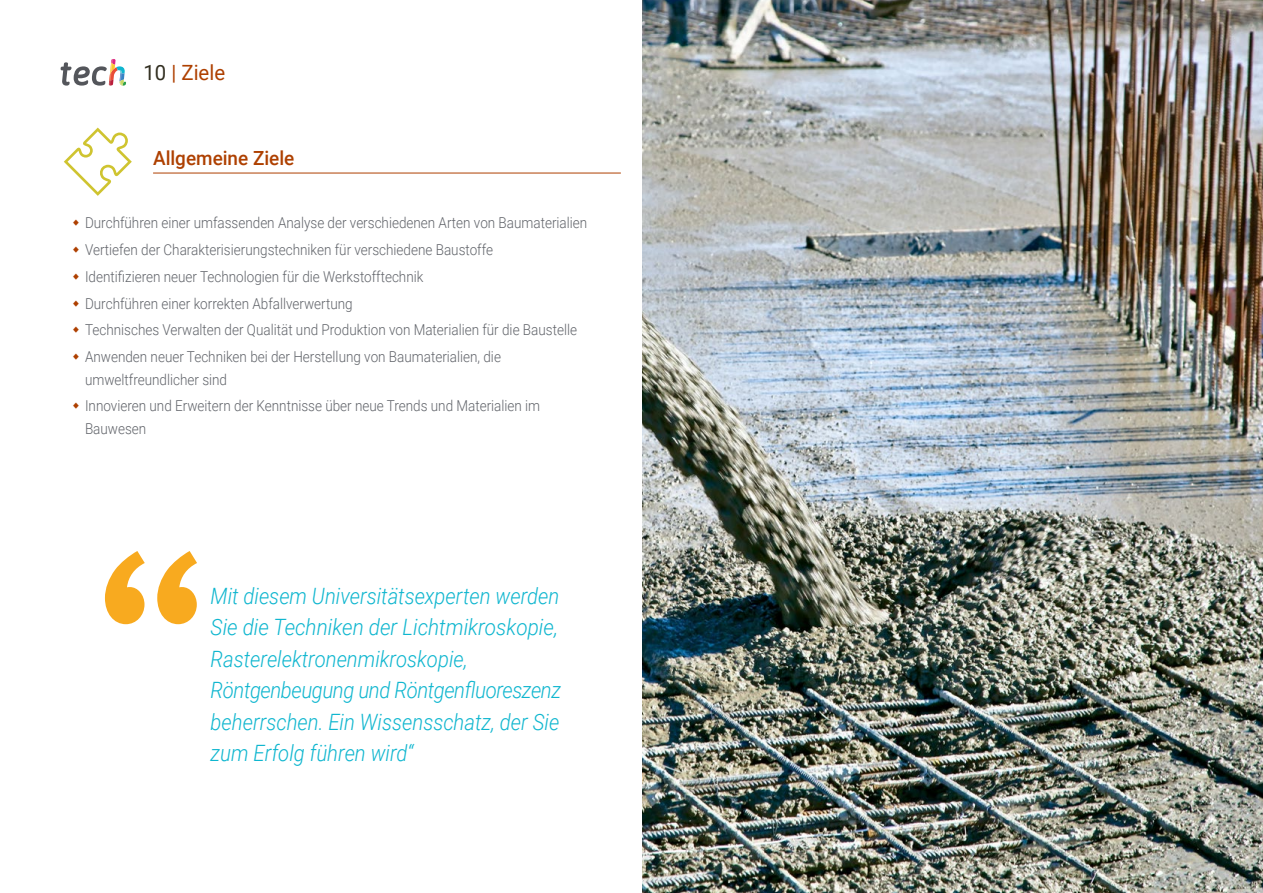
<style>
.page{position:relative;width:1263px;height:893px;background:#fff}
.page>*{position:absolute;margin:0;border:0;box-sizing:border-box;transform-origin:0 0}
.t1{font:italic 300 22.5px/31.5px "Roboto";color:#0fb6cf;scale:.9 1}
.t2{font:21px "Roboto";color:#ae4000}
.t3{font:500 19.5px "Roboto";color:#ae4000}
.t4{font:300 15px/26.7px "Roboto";color:#61646a;scale:.9 1}
.s1{color:#312e20}
</style>
<div class="page">
<img style="left:642px;top:0;width:621px;height:893px">
<hr style="left:153px;top:173px;width:468px;height:1px;background:#ae4000">
<svg style="left:64px;top:128px;width:68px;height:68px"></svg>
<svg style="left:61px;top:59px;width:65px;height:27px"></svg>
<svg style="left:105px;top:551px;width:92px;height:73px"></svg>
<h2 class="t2" style="left:144px;top:57px;width:83px"><span class="s1">10</span> | Ziele</h2>
<h3 class="t3" style="left:153px;top:144px;width:143px">Allgemeine Ziele</h3>
<p class="t4" style="left:85px;top:209px;width:559px">Durchführen einer umfassenden Analyse der verschiedenen Arten von Baumaterialien Vertiefen der Charakterisierungstechniken für verschiedene Baustoffe<br>Identifizieren neuer Technologien für die Werkstofftechnik<br>Durchführen einer korrekten Abfallverwertung<br>Technisches Verwalten der Qualität und Produktion von Materialien für die Baustelle Anwenden neuer Techniken bei der Herstellung von Baumaterialien, die</p>
<p class="t4" style="left:85px;top:365px;width:507px">umweltfreundlicher sind<br>Innovieren und Erweitern der Kenntnisse über neue Trends und Materialien im</p>
<p class="t4" style="left:85px;top:414px;width:70px">Bauwesen</p>
<h1 class="t1" style="left:211px;top:579px;width:391px">Mit diesem Universitätsexperten werden Sie die Techniken der Lichtmikroskopie, Rasterelektronenmikroskopie, Röntgenbeugung und Röntgenfluoreszenz beherrschen. Ein Wissensschatz, der Sie zum Erfolg führen wird“</h1>
</div>
